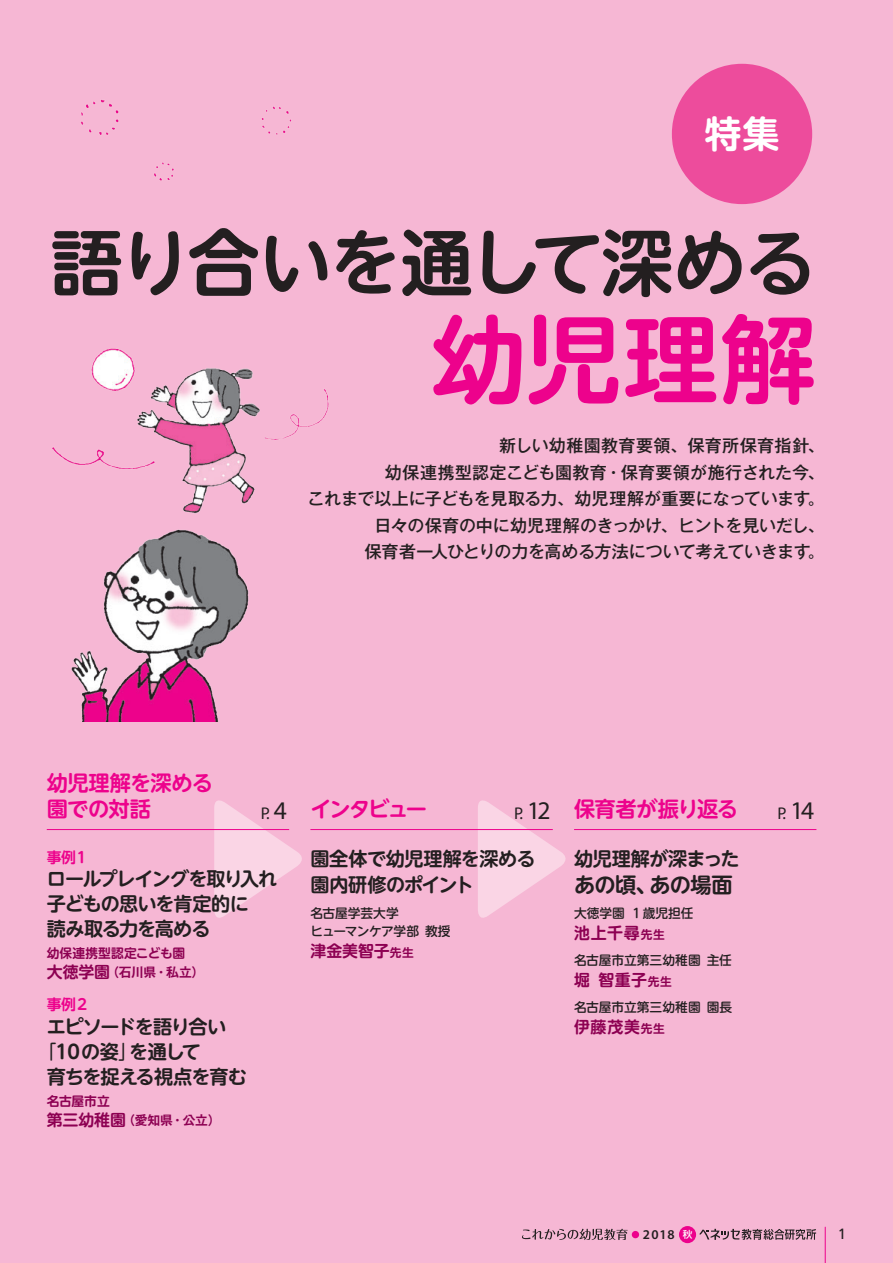
<style>
.page{position:relative;width:893px;height:1263px;background:#f6b7d4}
.page>*{position:absolute;margin:0;border:0;box-sizing:border-box;transform-origin:0 0}
.t1{font:700 95.7px "UD Shin M Go Pro De";color:#ed028c}
.t2{font:700 72.3px "UD Shin M Go Pro De";letter-spacing:-.03em;color:#231f20}
.t3{font:700 37.2px "UD Shin M Go Pro De";color:#fff}
.t4{font:700 21.3px/26.5px "UD Shin M Go Pro De";letter-spacing:-.035em;color:#ed028c}
.t5{font:700 21.3px "UD Shin M Go Pro De";letter-spacing:-.03em;color:#231f20}
.t6{font:700 19.2px/25px "UD Shin M Go Pro De";letter-spacing:-.05em;color:#231f20}
.t7{font:700 19.2px/25.5px "UD Shin M Go Pro De";letter-spacing:-.025em;color:#231f20}
.t8{font:700 19.2px "UD Shin M Go Pro De";letter-spacing:-.075em;color:#231f20}
.t9{font:700 19.2px "UD Shin M Go Pro De";letter-spacing:-.095em;color:#231f20}
.t10{font:700 19.2px "UD Shin M Go Pro De";letter-spacing:-.03em;color:#231f20}
.t11{font:500 16.95px/26.5px "Gothic MB101 Pro";letter-spacing:-.005em;color:#231f20;text-align:right}
.t12{font:16.95px "Myriad Pro";color:#231f20}
.t13{font:700 15.9px "UD Shin M Go Pro De";letter-spacing:.035em;color:#8d0052}
.t14{font:700 14.85px "UD Shin M Go Pro De";letter-spacing:-.06em;color:#ed028c}
.t15{font:14.85px "Frutiger";color:#231f20}
.t16{font:600 13.5px "Myriad Pro";color:#231f20}
.t17{font:500 12.75px "UD Shin M Go Pro";letter-spacing:-.005em;color:#231f20}
.t18{font:700 12.75px "Gothic MB101 Pro De";letter-spacing:-.025em;color:#8d0052}
.t19{font:500 12.75px/18.1px "UD Shin M Go Pro";letter-spacing:-.025em;color:#231f20}
.t20{font:700 12.75px "UD Shin M Go Pro De";letter-spacing:-.005em;color:#8d0052}
.s1{font-family:"Myriad Pro";font-weight:400;font-size:16.95px;color:#231f20}
.s2{font-family:"Myriad Pro";font-weight:400;font-size:25.5px;color:#231f20}
.s3{font-size:25.5px}
.s4{font-family:"UD Shin M Go Pro De";font-size:15.9px}
.s5{font-family:"UD Shin M Go Pro";font-weight:400}
.s6{font-size:11.7px}
.s7{font-family:"Shin Go Pro";font-weight:500;font-size:9.6px;color:#fff}
</style>
<div class="page">
<img style="left:52px;top:100px;width:277px;height:621px">
<svg style="left:214px;top:800px;width:88px;height:118px"></svg>
<svg style="left:478px;top:800px;width:88px;height:118px"></svg>
<div style="left:672px;top:64px;width:140px;height:140px;background:#ed4c9c;border-radius:50%"></div>
<hr style="left:47px;top:829px;width:242px;height:1px;background:#ed028c">
<hr style="left:310px;top:829px;width:243px;height:1px;background:#ed028c">
<hr style="left:574px;top:829px;width:242px;height:1px;background:#ed028c">
<hr style="left:825px;top:1227px;width:1px;height:36px;background:#ed028c">
<div style="left:632px;top:1231px;width:7px;height:7px;background:#ed028c;border-radius:50%"></div>
<svg style="left:522px;top:1229px;width:106px;height:11px"></svg>
<div style="left:679px;top:1226px;width:17px;height:17px;background:#ed028c;border-radius:50%"></div>
<svg style="left:700px;top:1229px;width:116px;height:11px"></svg>
<h3 class="t3" style="left:704px;top:104px;width:77px">特集</h3>
<h2 class="t2" style="left:51px;top:204px;width:767px">語り合いを通して深める</h2>
<h1 class="t1" style="left:431px;top:282px;width:387px">幼児理解</h1>
<p class="t11" style="left:308px;top:430px;width:519px">新しい幼稚園教育要領、保育所保育指針、<br>幼保連携型認定こども園教育・保育要領が施行された今、<br>これまで以上に子どもを見取る力、幼児理解が重要になっています。日々の保育の中に幼児理解のきっかけ、ヒントを見いだし、<br>保育者一人ひとりの力を高める方法について考えていきます。</p>
<p class="t4" style="left:47px;top:768px;width:168px">幼児理解を深める園での対話</p>
<p class="t4" style="left:261px;top:795px;width:168px"><span class="s1">P.</span> <span class="s2">4</span> インタビュー</p>
<p class="t4" style="left:514px;top:795px;width:225px"><span class="s1">P.</span> <span class="s2">12</span> 保育者が振り返る</p>
<p class="t12" style="left:777px;top:802px;width:38px">P. <span class="s3">14</span></p>
<p class="t14" style="left:47px;top:845px;width:44px">事例１</p>
<p class="t6" style="left:47px;top:866px;width:232px">ロールプレイングを取り入れ子どもの思いを肯定的に<br>読み取る力を高める</p>
<p class="t20" style="left:47px;top:943px;width:140px">幼保連携型認定こども園</p>
<p class="t18" style="left:47px;top:962px;width:159px"><span class="s4">大徳学園</span>（石川県・私立）</p>
<p class="t14" style="left:47px;top:992px;width:44px">事例２</p>
<p class="t8" style="left:47px;top:1011px;width:181px">エピソードを語り合い</p>
<p class="t9" style="left:37px;top:1036px;width:165px"><span class="s5">「</span>１０の姿<span class="s5">」</span>を通して</p>
<p class="t6" style="left:47px;top:1063px;width:202px">育ちを捉える視点を育む</p>
<p class="t20" style="left:47px;top:1091px;width:64px">名古屋市立</p>
<p class="t18" style="left:47px;top:1109px;width:175px"><span class="s4">第三幼稚園</span>（愛知県・公立）</p>
<p class="t7" style="left:310px;top:845px;width:227px">園全体で幼児理解を深める園内研修のポイント</p>
<p class="t19" style="left:310px;top:903px;width:142px">名古屋学芸大学<br>ヒューマンケア学部教授</p>
<p class="t13" style="left:310px;top:938px;width:105px">津金美智子<span class="s6">先生</span></p>
<p class="t10" style="left:574px;top:843px;width:167px">幼児理解が深まった</p>
<p class="t5" style="left:574px;top:867px;width:160px">あの頃、あの場面</p>
<p class="t17" style="left:574px;top:903px;width:121px">大徳学園１歳児担任</p>
<p class="t13" style="left:574px;top:920px;width:92px">池上千尋<span class="s6">先生</span></p>
<p class="t17" style="left:574px;top:950px;width:159px">名古屋市立第三幼稚園主任</p>
<p class="t13" style="left:574px;top:967px;width:99px">堀智重子<span class="s6">先生</span></p>
<p class="t17" style="left:574px;top:996px;width:160px">名古屋市立第三幼稚園園長</p>
<p class="t13" style="left:574px;top:1013px;width:92px">伊藤茂美<span class="s6">先生</span></p>
<p class="t16" style="left:643px;top:1226px;width:51px">2018 <span class="s7">秋</span></p>
<p class="t15" style="left:838px;top:1225px;width:10px">1</p>
</div>
